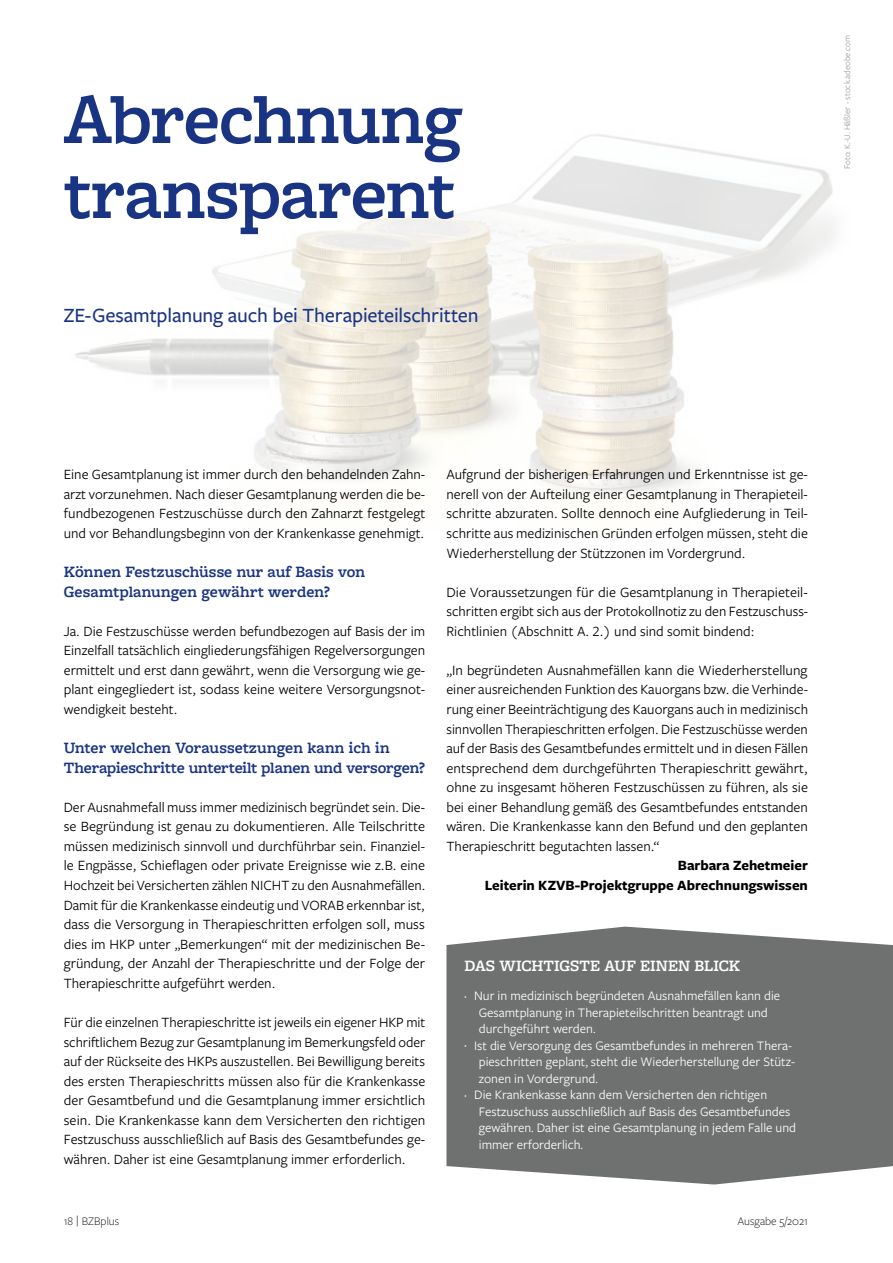
<style>
.page{position:relative;width:893px;height:1263px;background:#fff}
.page>*{position:absolute;margin:0;border:0;box-sizing:border-box;transform-origin:0 0}
.t1{font:600 75px/75px "Freight Macro Pro";letter-spacing:-.015em;color:#1a3484}
.t2{font:500 21px "Freight Sans Pro";letter-spacing:-.01em;color:#1a3484}
.t3{font:600 16.5px/19.5px "Freight Macro Pro";color:#1a3484}
.t4{font:600 16.5px "Freight Macro Pro";letter-spacing:-.005em;color:#fff}
.t5{font:14.7px/19.5px "Freight Sans Pro";color:#000;text-align:justify}
.t6{font:700 14.7px/19.5px "Freight Sans Pro";color:#000;text-align:right}
.t7{font:13.5px/16.5px "Freight Sans Pro";color:#fff}
.t8{font:300 12px "Freight Sans Pro";color:#000}
.t9{font:9px "Freight Sans Pro";color:#9d9e9e}
.s1{font-family:"Source Sans Pro";font-weight:300;font-size:7.5px}
</style>
<div class="page">
<img style="left:75px;top:134px;width:759px;height:361px">
<svg style="left:446px;top:927px;width:447px;height:257px;background:#787979"></svg>
<h1 class="t1" style="left:64px;top:79px;width:400px">Abrechnung transparent</h1>
<h2 class="t2" style="left:64px;top:301px;width:416px">ZE-Gesamtplanung auch bei Therapieteilschritten</h2>
<p class="t9" style="left:841px;top:169px;width:136px;rotate:-90deg">Foto: K.-U. Häßler - stock.adeobe.com</p>
<p class="t5" style="left:64px;top:464px;width:363px">Eine Gesamtplanung ist immer durch den behandelnden Zahn&shy;arzt vorzunehmen. Nach dieser Gesamtplanung werden die be&shy;fundbezogenen Festzuschüsse durch den Zahnarzt festgelegt und vor Behandlungsbeginn von der Krankenkasse genehmigt.</p>
<p class="t3" style="left:64px;top:561px;width:303px">Können Festzuschüsse nur auf Basis von<br>Gesamtplanungen gewährt werden?</p>
<p class="t5" style="left:64px;top:621px;width:363px">Ja. Die Festzuschüsse werden befundbezogen auf Basis der im Einzelfall tatsächlich eingliederungsfähigen Regelversorgungen ermittelt und erst dann gewährt, wenn die Versorgung wie ge&shy;plant eingegliedert ist, sodass keine weitere Versorgungsnot&shy;wendigkeit besteht.</p>
<p class="t3" style="left:64px;top:737px;width:363px">Unter welchen Voraussetzungen kann ich in<br>Therapieschritte unterteilt planen und versorgen?</p>
<p class="t5" style="left:64px;top:797px;width:363px">Der Ausnahmefall muss immer medizinisch begründet sein. Die&shy;se Begründung ist genau zu dokumentieren. Alle Teilschritte müssen medizinisch sinnvoll und durchführbar sein. Finanziel&shy;le Engpässe, Schieflagen oder private Ereignisse wie z.B. eine Hochzeit bei Versicherten zählen NICHT zu den Ausnahmefällen.<br>Damit für die Krankenkasse eindeutig und VORAB erkennbar ist, dass die Versorgung in Therapieschritten erfolgen soll, muss dies im HKP unter „Bemerkungen“ mit der medizinischen Be&shy;gründung, der Anzahl der Therapieschritte und der Folge der Therapieschritte aufgeführt werden.</p>
<p class="t5" style="left:64px;top:1012px;width:363px">Für die einzelnen Therapieschritte ist jeweils ein eigener HKP mit schriftlichem Bezug zur Gesamtplanung im Bemerkungsfeld oder auf der Rückseite des HKPs auszustellen. Bei Bewilligung bereits des ersten Therapieschritts müssen also für die Krankenkasse der Gesamtbefund und die Gesamtplanung immer ersichtlich sein. Die Krankenkasse kann dem Versicherten den richtigen Festzuschuss ausschließlich auf Basis des Gesamtbefundes ge&shy;währen. Daher ist eine Gesamtplanung immer erforderlich.</p>
<p class="t5" style="left:446px;top:464px;width:363px">Aufgrund der bisherigen Erfahrungen und Erkenntnisse ist ge&shy;nerell von der Aufteilung einer Gesamtplanung in Therapieteil&shy;schritte abzuraten. Sollte dennoch eine Aufgliederung in Teil&shy;schritte aus medizinischen Gründen erfolgen müssen, steht die Wiederherstellung der Stützzonen im Vordergrund.</p>
<p class="t5" style="left:446px;top:581px;width:363px">Die Voraussetzungen für die Gesamtplanung in Therapieteil&shy;schritten ergibt sich aus der Protokollnotiz zu den Festzuschuss-Richtlinien (Abschnitt A. 2.) und sind somit bindend:</p>
<p class="t5" style="left:446px;top:660px;width:363px">„In begründeten Ausnahmefällen kann die Wiederherstellung einer ausreichenden Funktion des Kauorgans bzw. die Verhinde&shy;rung einer Beeinträchtigung des Kauorgans auch in medizinisch sinnvollen Therapieschritten erfolgen. Die Festzuschüsse werden auf der Basis des Gesamtbefundes ermittelt und in diesen Fällen entsprechend dem durchgeführten Therapieschritt gewährt, ohne zu insgesamt höheren Festzuschüssen zu führen, als sie bei einer Behandlung gemäß des Gesamtbefundes entstanden wären. Die Krankenkasse kann den Befund und den geplanten Therapieschritt begutachten lassen.“</p>
<p class="t6" style="left:485px;top:855px;width:325px">Barbara Zehetmeier<br>Leiterin KZVB-Projektgruppe Abrechnungswissen</p>
<p class="t4" style="left:465px;top:954px;width:277px">DAS WICHTIGSTE AUF EINEN BLICK</p>
<p class="t7" style="left:479px;top:987px;width:303px;text-indent:-14px"><span class="s1">■</span> Nur in medizinisch begründeten Ausnahmefällen kann die<br>Gesamtplanung in Therapieteilschritten beantragt und durchgeführt werden.</p>
<p class="t7" style="left:479px;top:1037px;width:318px;text-indent:-14px"><span class="s1">■</span> Ist die Versorgung des Gesamtbefundes in mehreren Thera&shy;pieschritten geplant, steht die Wiederherstellung der Stütz&shy;zonen in Vordergrund.</p>
<p class="t7" style="left:479px;top:1086px;width:319px;text-indent:-14px"><span class="s1">■</span> Die Krankenkasse kann dem Versicherten den richtigen Festzuschuss ausschließlich auf Basis des Gesamtbefundes gewähren. Daher ist eine Gesamtplanung in jedem Falle und immer erforderlich.</p>
<p class="t8" style="left:64px;top:1213px;width:57px">18 | BZBplus</p>
<p class="t8" style="left:737px;top:1213px;width:72px">Ausgabe 5/2021</p>
</div>
